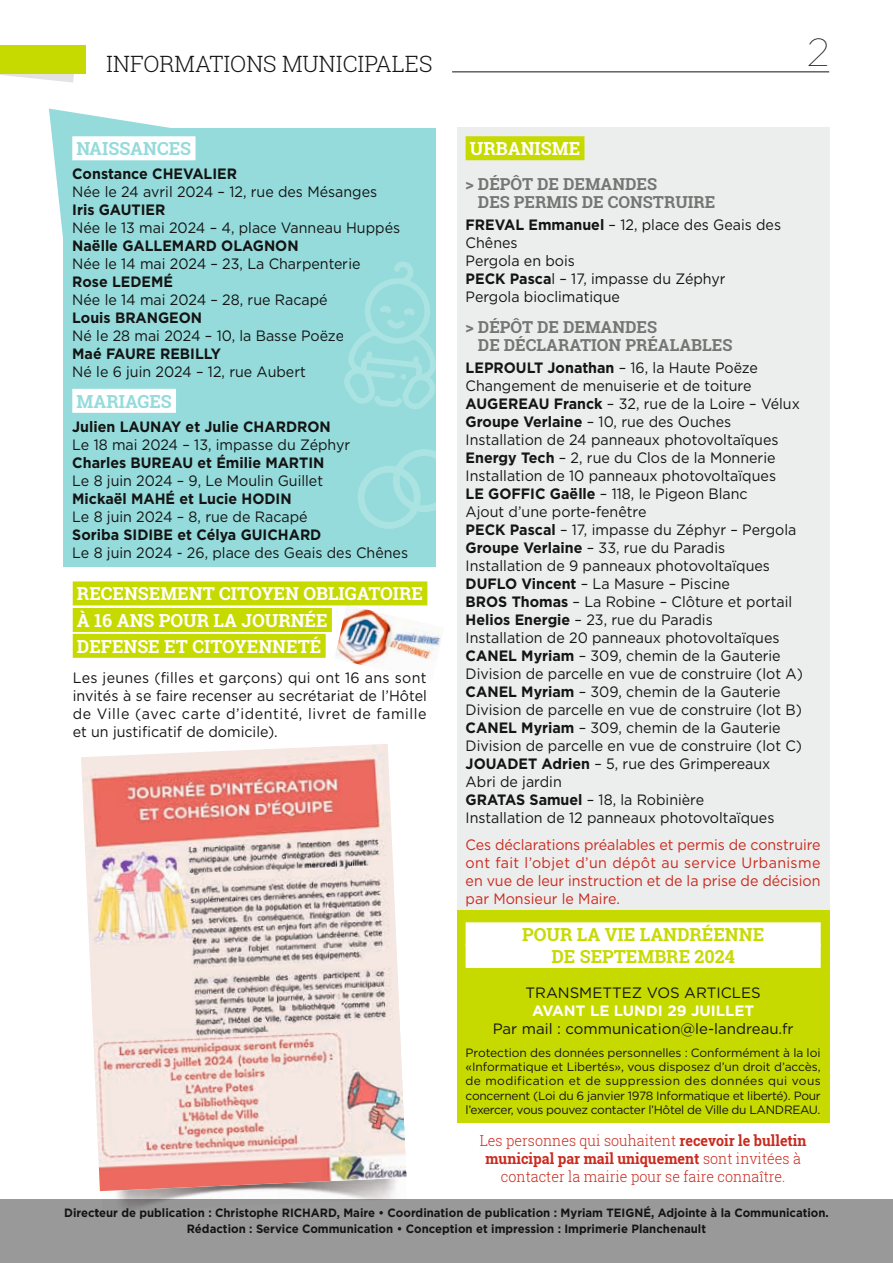
<style>
.page{position:relative;width:893px;height:1263px;background:#fff}
.page>*{position:absolute;margin:0;border:0;box-sizing:border-box;transform-origin:0 0}
.t1{font:100 39px "Gotham";color:#131413}
.t2{font:300 22.5px "Roboto Slab";color:#131413}
.t3{font:700 18px/26.1px "Roboto Slab";color:#fff}
.t4{font:700 18px/21.6px "Roboto Slab";color:#c7da00;text-align:center}
.t5{font:700 18px "Roboto Slab";color:#95dbdb}
.t6{font:700 16.5px/18px "Roboto Slab";color:#757574}
.t7{font:15px/18px "Gotham";color:#131413;scale:.95 1}
.t8{font:700 15px "Gotham";color:#131413;scale:.95 1}
.t9{font:15px/18px "Gotham";letter-spacing:-.005em;color:#ca2a1e;text-align:justify;scale:.95 1}
.t10{font:300 15px/18px "Roboto Slab";color:#ca2a1e;text-align:center;scale:.95 1}
.t11{font:15px "Gotham";color:#131413}
.t12{font:700 15px "Gotham";color:#fff}
.t13{font:12px/14.4px "Gotham";letter-spacing:-.025em;color:#131413;text-align:justify}
.t14{font:700 12px/15.9px "Gotham";color:#131413;text-align:center;scale:.95 1}
.s1{font-weight:700}
</style>
<div class="page">
<svg style="left:0;top:74px;width:74px;height:9px"></svg>
<div style="left:0;top:45px;width:85px;height:29px;background:#c7da00"></div>
<hr style="left:452px;top:72px;width:377px;height:1px;background:#131413">
<img style="left:334px;top:605px;width:108px;height:61px">
<div style="left:73px;top:581px;width:354px;height:24px;background:#c7da00"></div>
<div style="left:73px;top:608px;width:259px;height:24px;background:#c7da00"></div>
<div style="left:73px;top:634px;width:253px;height:24px;background:#c7da00"></div>
<svg style="left:49px;top:109px;width:121px;height:159px"></svg>
<div style="left:64px;top:128px;width:372px;height:438px;background:#95dbdb"></div>
<div style="left:72px;top:136px;width:124px;height:24px;background:#fff"></div>
<div style="left:72px;top:389px;width:104px;height:24px;background:#fff"></div>
<svg style="left:344px;top:261px;width:92px;height:148px"></svg>
<div style="left:457px;top:128px;width:372px;height:784px;background:#eceded"></div>
<div style="left:466px;top:136px;width:118px;height:24px;background:#c7da00"></div>
<div style="left:0;top:1199px;width:893px;height:64px;background:#999"></div>
<div style="left:457px;top:910px;width:372px;height:213px;background:#c7da00"></div>
<div style="left:466px;top:922px;width:355px;height:24px;background:#fff"></div>
<div style="left:466px;top:944px;width:355px;height:24px;background:#fff"></div>
<img style="left:81px;top:744px;width:326px;height:447px">
<div style="left:358px;top:466px;width:63px;height:63px;border:7px solid #fff;border-radius:50%"></div>
<div style="left:393px;top:449px;width:63px;height:63px;border:7px solid #fff;border-radius:50%"></div>
<h2 class="t2" style="left:106px;top:49px;width:328px">INFORMATIONS MUNICIPALES</h2>
<p class="t5" style="left:77px;top:136px;width:116px">NAISSANCES</p>
<p class="t8" style="left:72px;top:164px;width:175px">Constance CHEVALIER</p>
<p class="t7" style="left:72px;top:183px;width:323px">Née le 24 avril 2024 – 12, rue des Mésanges</p>
<p class="t8" style="left:72px;top:200px;width:100px">Iris GAUTIER</p>
<p class="t7" style="left:72px;top:219px;width:347px">Née le 13 mai 2024 – 4, place Vanneau Huppés</p>
<p class="t8" style="left:72px;top:236px;width:240px">Naëlle GALLEMARD OLAGNON</p>
<p class="t7" style="left:72px;top:255px;width:305px">Née le 14 mai 2024 – 23, La Charpenterie</p>
<p class="t8" style="left:72px;top:272px;width:108px">Rose LEDEMÉ</p>
<p class="t7" style="left:72px;top:291px;width:270px">Née le 14 mai 2024 – 28, rue Racapé</p>
<p class="t8" style="left:72px;top:308px;width:138px">Louis BRANGEON</p>
<p class="t7" style="left:72px;top:327px;width:288px">Né le 28 mai 2024 – 10, la Basse Poëze</p>
<p class="t8" style="left:72px;top:344px;width:158px">Maé FAURE REBILLY</p>
<p class="t7" style="left:72px;top:363px;width:247px">Né le 6 juin 2024 – 12, rue Aubert</p>
<p class="t5" style="left:77px;top:389px;width:97px">MARIAGES</p>
<p class="t8" style="left:72px;top:417px;width:274px">Julien LAUNAY et Julie CHARDRON</p>
<p class="t7" style="left:72px;top:435px;width:294px">Le 18 mai 2024 – 13, impasse du Zéphyr</p>
<p class="t8" style="left:72px;top:453px;width:267px">Charles BUREAU et Émilie MARTIN</p>
<p class="t7" style="left:72px;top:471px;width:266px">Le 8 juin 2024 – 9, Le Moulin Guillet</p>
<p class="t8" style="left:72px;top:489px;width:232px">Mickaël MAHÉ et Lucie HODIN</p>
<p class="t7" style="left:72px;top:507px;width:249px">Le 8 juin 2024 – 8, rue de Racapé</p>
<p class="t8" style="left:72px;top:525px;width:264px">Soriba SIDIBE et Célya GUICHARD</p>
<p class="t7" style="left:72px;top:543px;width:355px">Le 8 juin 2024 - 26, place des Geais des Chênes</p>
<p class="t3" style="left:77px;top:580px;width:348px">RECENSEMENT CITOYEN OBLIGATOIRE<br>À 16 ANS POUR LA JOURNÉE<br>DEFENSE ET CITOYENNETÉ</p>
<p class="t7" style="left:73px;top:669px;width:374px;text-align:justify">Les jeunes (filles et garçons) qui ont 16 ans sont invités à se faire recenser au secrétariat de l’Hôtel de Ville (avec carte d’identité, livret de famille et un justificatif de domicile).</p>
<h1 class="t1" style="left:807px;top:28px;width:24px">2</h1>
<p class="t3" style="left:470px;top:135px;width:112px">URBANISME</p>
<p class="t6" style="left:478px;top:175px;width:239px;text-indent:-12px">&gt; DÉPÔT DE DEMANDES<br>DES PERMIS DE CONSTRUIRE</p>
<p class="t7" style="left:466px;top:216px;width:334px"><span class="s1">FREVAL Emmanuel</span> – 12, place des Geais des<br>Chênes<br>Pergola en bois<br><span class="s1">PECK Pasca</span>l – 17, impasse du Zéphyr<br>Pergola bioclimatique</p>
<p class="t6" style="left:478px;top:318px;width:256px;text-indent:-12px">&gt; DÉPÔT DE DEMANDES<br>DE DÉCLARATION PRÉALABLES</p>
<p class="t7" style="left:466px;top:359px;width:356px"><span class="s1">LEPROULT Jonathan</span> – 16, la Haute Poëze Changement de menuiserie et de toiture <span class="s1">AUGEREAU Franck</span> – 32, rue de la Loire – Vélux <span class="s1">Groupe Verlaine</span> – 10, rue des Ouches Installation de 24 panneaux photovoltaïques <span class="s1">Energy Tech</span> – 2, rue du Clos de la Monnerie Installation de 10 panneaux photovoltaïques<br><span class="s1">LE GOFFIC Gaëlle</span> – 118, le Pigeon Blanc<br>Ajout d’une porte-fenêtre<br><span class="s1">PECK Pascal</span> – 17, impasse du Zéphyr – Pergola <span class="s1">Groupe Verlaine</span> – 33, rue du Paradis Installation de 9 panneaux photovoltaïques <span class="s1">DUFLO Vincent</span> – La Masure – Piscine<br><span class="s1">BROS Thomas</span> – La Robine – Clôture et portail <span class="s1">Helios Energie</span> – 23, rue du Paradis<br>Installation de 20 panneaux photovoltaïques <span class="s1">CANEL Myriam</span> – 309, chemin de la Gauterie Division de parcelle en vue de construire (lot A)<br><span class="s1">CANEL Myriam</span> – 309, chemin de la Gauterie Division de parcelle en vue de construire (lot B)<br><span class="s1">CANEL Myriam</span> – 309, chemin de la Gauterie Division de parcelle en vue de construire (lot C)<br><span class="s1">JOUADET Adrien</span> – 5, rue des Grimpereaux Abri de jardin<br><span class="s1">GRATAS Samuel</span> – 18, la Robinière<br>Installation de 12 panneaux photovoltaïques</p>
<p class="t9" style="left:466px;top:835px;width:375px">Ces déclarations préalables et permis de construire ont fait l’objet d’un dépôt au service Urbanisme en vue de leur instruction et de la prise de décision par Monsieur le Maire.</p>
<p class="t4" style="left:522px;top:923px;width:244px">POUR LA VIE LANDRÉENNE<br>DE SEPTEMBRE 2024</p>
<p class="t11" style="left:525px;top:983px;width:237px">TRANSMETTEZ VOS ARTICLES</p>
<p class="t12" style="left:532px;top:1000px;width:224px">AVANT LE LUNDI 29 JUILLET</p>
<p class="t11" style="left:493px;top:1019px;width:302px">Par mail : communication@le-landreau.fr</p>
<p class="t13" style="left:466px;top:1045px;width:357px">Protection des données personnelles : Conformément à la loi «Informatique et Libertés», vous disposez d’un droit d’accès, de modification et de suppression des données qui vous concernent (Loi du 6 janvier 1978 Informatique et liberté). Pour l’exercer, vous pouvez contacter l’Hôtel de Ville du LANDREAU.</p>
<p class="t10" style="left:480px;top:1131px;width:346px">Les personnes qui souhaitent <span class="s1">recevoir le bulletin municipal par mail uniquement</span> sont invitées à contacter la mairie pour se faire connaître.</p>
<p class="t14" style="left:64px;top:1205px;width:806px">Directeur de publication : Christophe RICHARD, Maire • Coordination de publication : Myriam TEIGNÉ, Adjointe à la Communication.<br>Rédaction : Service Communication • Conception et impression : Imprimerie Planchenault</p>
</div>
